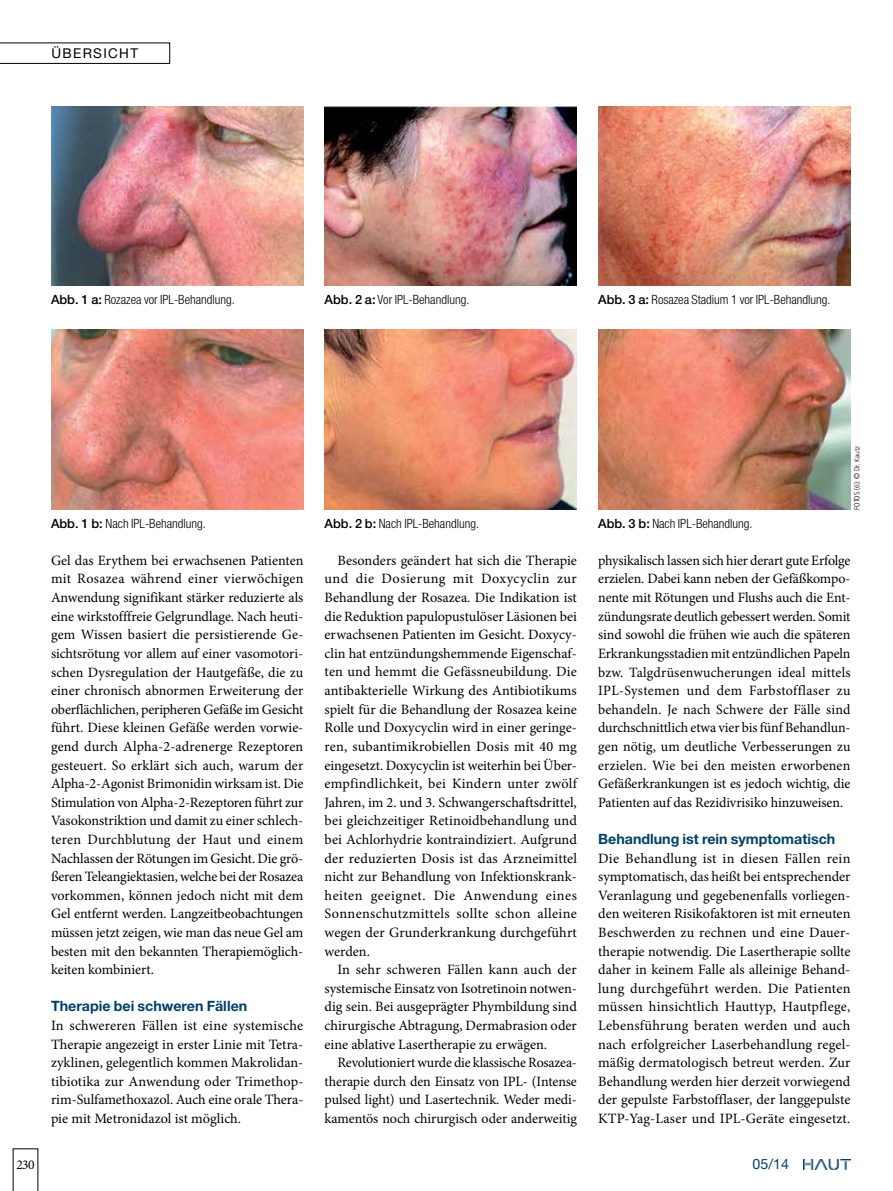
<style>
.page{position:relative;width:893px;height:1191px;background:#fff}
.page>*{position:absolute;margin:0;border:0;box-sizing:border-box;transform-origin:0 0}
.t1{font:14.25px/18.6px "Minion Pro";letter-spacing:-.005em;color:#000;text-align:justify}
.t2{font:700 14.25px "Helvetica Neue LT Std";color:#004169}
.t3{font:14.25px "Helvetica Neue LT Std";color:#004169}
.t4{font:13.5px "Helvetica Neue LT Std";letter-spacing:.1em;color:#000}
.t5{font:13.5px "Minion Pro";color:#000}
.t6{font:300 condensed 12.75px "Helvetica Neue LT Std";color:#000}
.t7{font:300 7.5px "Rotis Sans Serif Std";color:#000}
.s1{font-weight:500;font-stretch:normal}
.s2{font-family:"Helvetica Neue LT Std"}
</style>
<div class="page">
<svg style="left:13px;top:1148px;width:25px;height:43px"></svg>
<svg style="left:803px;top:1169px;width:44px;height:1px"></svg>
<img style="left:803px;top:1159px;width:47px;height:10px">
<svg style="left:0;top:43px;width:170px;height:21px"></svg>
<img style="left:598px;top:329px;width:252px;height:180px">
<img style="left:325px;top:329px;width:252px;height:180px">
<img style="left:598px;top:106px;width:252px;height:180px">
<img style="left:325px;top:106px;width:252px;height:180px">
<img style="left:51px;top:329px;width:252px;height:180px">
<img style="left:51px;top:106px;width:252px;height:180px">
<p class="t4" style="left:51px;top:45px;width:88px">ÜBERSICHT</p>
<p class="t6" style="left:51px;top:292px;width:185px"><span class="s1">Abb. 1 a:</span> Rozazea vor IPL-Behandlung.</p>
<p class="t6" style="left:325px;top:292px;width:146px"><span class="s1">Abb. 2 a:</span> Vor IPL-Behandlung.</p>
<p class="t6" style="left:598px;top:292px;width:234px"><span class="s1">Abb. 3 a:</span> Rosazea Stadium 1 vor IPL-Behandlung.</p>
<p class="t6" style="left:51px;top:516px;width:156px"><span class="s1">Abb. 1 b:</span> Nach IPL-Behandlung.</p>
<p class="t1" style="left:51px;top:551px;width:254px">Gel das Erythem bei erwachsenen Patienten mit Rosazea während einer vierwöchigen Anwendung signifikant stärker reduzierte als eine wirkstofffreie Gelgrundlage. Nach heuti&shy;gem Wissen basiert die persistierende Ge&shy;sichtsrötung vor allem auf einer vasomotori&shy;schen Dysregulation der Hautgefäße, die zu einer chronisch abnormen Erweiterung der oberflächlichen, peripheren Gefäße im Gesicht führt. Diese kleinen Gefäße werden vorwie&shy;gend durch Alpha-2-adrenerge Rezeptoren gesteuert. So erklärt sich auch, warum der Alpha-2-Agonist Brimonidin wirksam ist. Die Stimulation von Alpha-2-Rezeptoren führt zur Vasokonstriktion und damit zu einer schlech&shy;teren Durchblutung der Haut und einem Nachlassen der Rötungen im Gesicht. Die grö&shy;ßeren Teleangiektasien, welche bei der Rosazea vorkommen, können jedoch nicht mit dem Gel entfernt werden. Langzeitbeobachtungen müssen jetzt zeigen, wie man das neue Gel am besten mit den bekannten Therapiemöglich&shy;keiten kombiniert.</p>
<p class="t2" style="left:51px;top:997px;width:198px">Therapie bei schweren Fällen</p>
<p class="t1" style="left:51px;top:1016px;width:254px">In schwereren Fällen ist eine systemische Therapie angezeigt in erster Linie mit Tetra&shy;zyklinen, gelegentlich kommen Makrolidan&shy;tibiotika zur Anwendung oder Trimethop&shy;rim-Sulfamethoxazol. Auch eine orale Thera&shy;pie mit Metronidazol ist möglich.</p>
<p class="t6" style="left:325px;top:516px;width:156px"><span class="s1">Abb. 2 b:</span> Nach IPL-Behandlung.</p>
<p class="t6" style="left:598px;top:516px;width:156px"><span class="s1">Abb. 3 b:</span> Nach IPL-Behandlung.</p>
<p class="t7" style="left:853px;top:509px;width:65px;rotate:-90deg">Fotos (6): <span class="s2">©</span> Dr. Kautz</p>
<p class="t1" style="left:325px;top:551px;width:254px;text-indent:13px">Besonders geändert hat sich die Therapie und die Dosierung mit Doxycyclin zur Behandlung der Rosazea. Die Indikation ist die Reduktion papulopustulöser Läsionen bei erwachsenen Patienten im Gesicht. Doxycy&shy;clin hat entzündungshemmende Eigenschaf&shy;ten und hemmt die Gefässneubildung. Die antibakterielle Wirkung des Antibiotikums spielt für die Behandlung der Rosazea keine Rolle und Doxycyclin wird in einer geringe&shy;ren, subantimikrobiellen Dosis mit 40 mg eingesetzt. Doxycyclin ist weiterhin bei Über&shy;empfindlichkeit, bei Kindern unter zwölf Jahren, im 2. und 3. Schwangerschaftsdrittel, bei gleichzeitiger Retinoidbehandlung und bei Achlorhydrie kontraindiziert. Aufgrund der reduzierten Dosis ist das Arzneimittel nicht zur Behandlung von Infektionskrank&shy;heiten geeignet. Die Anwendung eines Sonnenschutzmittels sollte schon alleine wegen der Grunderkrankung durchgeführt werden.</p>
<p class="t1" style="left:325px;top:960px;width:254px;text-indent:13px">In sehr schweren Fällen kann auch der systemische Einsatz von Isotretinoin notwen&shy;dig sein. Bei ausgeprägter Phymbildung sind chirurgische Abtragung, Dermabrasion oder eine ablative Lasertherapie zu erwägen.</p>
<p class="t1" style="left:325px;top:1053px;width:254px;text-indent:13px">Revolutioniert wurde die klassische Rosazea&shy;therapie durch den Einsatz von IPL- (Intense pulsed light) und Lasertechnik. Weder medi&shy;kamentös noch chirurgisch oder anderweitig</p>
<p class="t1" style="left:598px;top:551px;width:254px">physikalisch lassen sich hier derart gute Erfolge erzielen. Dabei kann neben der Gefäßkompo&shy;nente mit Rötungen und Flushs auch die Ent&shy;zündungsrate deutlich gebessert werden. Somit sind sowohl die frühen wie auch die späteren Erkrankungsstadien mit entzündlichen Papeln bzw. Talgdrüsenwucherungen ideal mittels IPL-Systemen und dem Farbstofflaser zu behandeln. Je nach Schwere der Fälle sind durchschnittlich etwa vier bis fünf Behandlun&shy;gen nötig, um deutliche Verbesserungen zu erzielen. Wie bei den meisten erworbenen Gefäßerkrankungen ist es jedoch wichtig, die Patienten auf das Rezidivrisiko hinzuweisen.</p>
<p class="t2" style="left:598px;top:830px;width:239px">Behandlung ist rein symptomatisch</p>
<p class="t1" style="left:598px;top:848px;width:254px">Die Behandlung ist in diesen Fällen rein symptomatisch, das heißt bei entsprechender Veranlagung und gegebenenfalls vorliegen&shy;den weiteren Risikofaktoren ist mit erneuten Beschwerden zu rechnen und eine Dauer&shy;therapie notwendig. Die Lasertherapie sollte daher in keinem Falle als alleinige Behand&shy;lung durchgeführt werden. Die Patienten müssen hinsichtlich Hauttyp, Hautpflege, Lebensführung beraten werden und auch nach erfolgreicher Laserbehandlung regel&shy;mäßig dermatologisch betreut werden. Zur Behandlung werden hier derzeit vorwiegend der gepulste Farbstofflaser, der langgepulste KTP-Yag-Laser und IPL-Geräte eingesetzt.</p>
<p class="t5" style="left:16px;top:1155px;width:20px">230</p>
<p class="t3" style="left:753px;top:1155px;width:38px">05/14</p>
</div>
